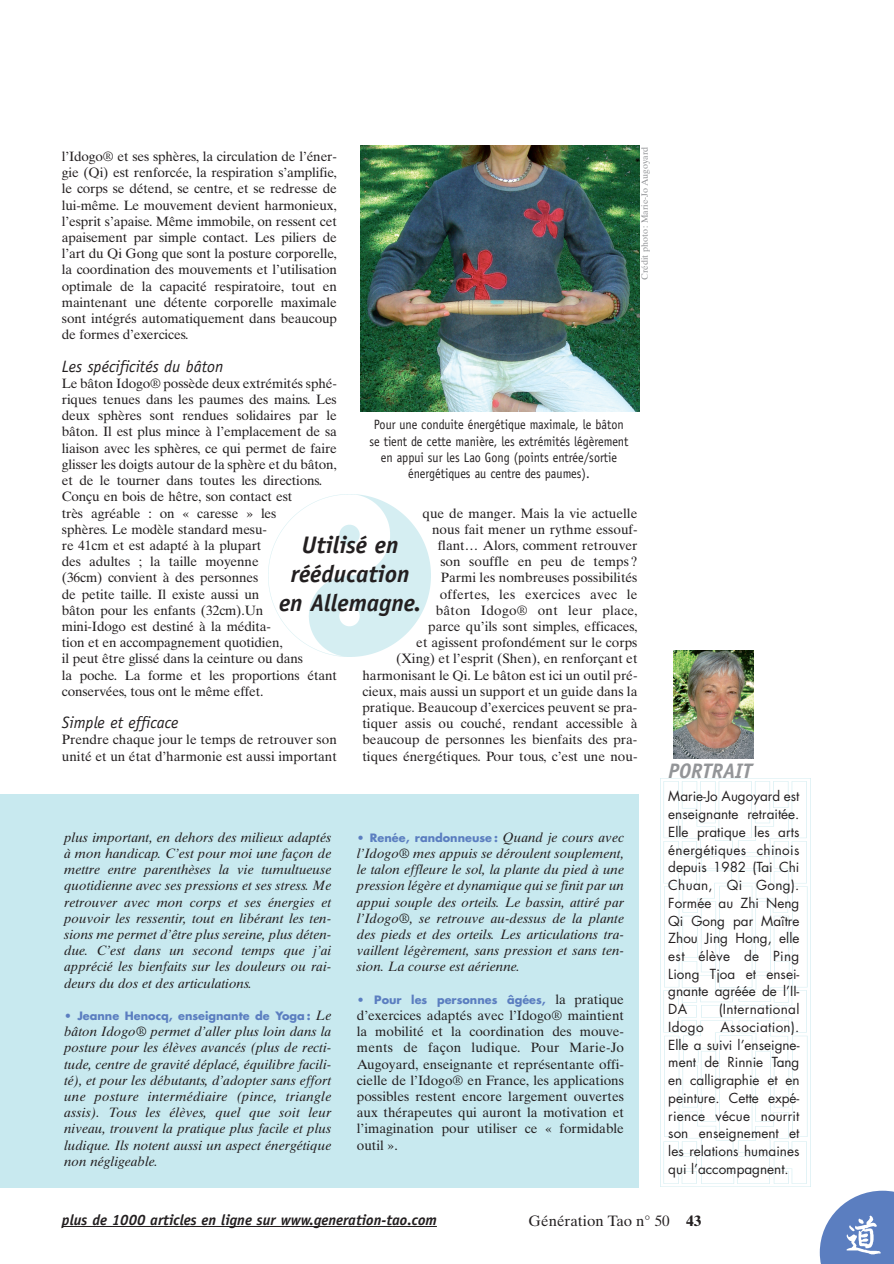
<style>
.page{position:relative;width:894px;height:1264px;background:#fff}
.page>*{position:absolute;margin:0;border:0;box-sizing:border-box;transform-origin:0 0}
.t1{font:italic 700 24px/28.8px "Officina Sans";color:#231f20;text-align:center}
.t2{font:italic 700 21px "Officina Sans";color:#939598}
.t3{font:italic 16.5px "Officina Sans";color:#231f20}
.t4{font:italic 700 15px "Officina Sans";color:#231f20}
.t5{font:15px "Times Ten";color:#231f20}
.t6{font:13.5px/16.2px "Times Ten";letter-spacing:-.01em;color:#231f20;text-align:justify}
.t7{font:italic 13.5px/16.2px "Times Ten";color:#231f20;text-align:justify}
.t8{font:13.5px/17.7px "Futura";color:#231f20;text-align:justify}
.t9{font:13.5px/16.2px "Officina Sans";color:#231f20;text-align:center;scale:.9 1}
.t10{font:700 11.25px "Futura";color:#5b7ec0}
.t11{font:9px "Times Ten";color:#939598}
.s1{font-family:"Times Ten";font-weight:400;font-style:italic;font-size:13.5px;color:#231f20}
.s2{font-family:"Times Ten";font-weight:400;font-size:13.5px;color:#231f20}
.s3{font-weight:700}
</style>
<div class="page">
<hr style="left:62px;top:1225px;width:249px;height:1px;background:#231f20">
<hr style="left:309px;top:1225px;width:39px;height:1px;background:#231f20">
<hr style="left:348px;top:1225px;width:44px;height:1px;background:#231f20">
<hr style="left:392px;top:1225px;width:45px;height:1px;background:#231f20">
<svg style="left:819px;top:1190px;width:74px;height:73px"></svg>
<img style="left:845px;top:1213px;width:37px;height:43px">
<img style="left:660px;top:778px;width:150px;height:408px">
<img style="left:673px;top:650px;width:80px;height:108px">
<div style="left:0;top:794px;width:639px;height:393px;background:#c8e9ef"></div>
<img style="left:361px;top:145px;width:278px;height:266px">
<img style="left:268px;top:494px;width:162px;height:162px">
<p class="t11" style="left:641px;top:280px;width:134px;rotate:-90deg">Crédit photo : Marie-Jo Augoyard</p>
<p class="t6" style="left:62px;top:149px;width:276px">l’Idogo® et ses sphères, la circulation de l’éner&shy;gie (Qi) est renforcée, la respiration s’amplifie, le corps se détend, se centre, et se redresse de lui-même. Le mouvement devient harmonieux, l’esprit s’apaise. Même immobile, on ressent cet apaisement par simple contact. Les piliers de l’art du Qi Gong que sont la posture corporelle, la coordination des mouvements et l’utilisation optimale de la capacité respiratoire, tout en maintenant une détente corporelle maximale sont intégrés automatiquement dans beaucoup de formes d’exercices.</p>
<p class="t3" style="left:62px;top:360px;width:163px">Les spécificités du bâton</p>
<p class="t6" style="left:62px;top:376px;width:276px;text-align:left">Le bâton Idogo® possède deux extrémités sphé&shy;riques tenues dans les paumes des mains. Les deux sphères sont rendues solidaires par le bâton. Il est plus mince à l’emplacement de sa liaison avec les sphères, ce qui permet de faire glisser les doigts autour de la sphère et du bâton, et de le tourner dans toutes les directions.<br>Conçu en bois de hêtre, son contact est<br>très agréable : on « caresse » les<br>sphères. Le modèle standard mesu-<br>re 41cm et est adapté à la plupart<br>des adultes ; la taille moyenne<br>(36cm) convient à des personnes<br>de petite taille. Il existe aussi un<br>bâton pour les enfants (32cm).Un<br>mini-Idogo est destiné à la médita-<br>tion et en accompagnement quotidien,<br>il peut être glissé dans la ceinture ou dans<br>la poche. La forme et les proportions étant conservées, tous ont le même effet.</p>
<p class="t3" style="left:62px;top:716px;width:118px">Simple et efficace</p>
<p class="t6" style="left:62px;top:733px;width:276px">Prendre chaque jour le temps de retrouver son unité et un état d’harmonie est aussi important</p>
<p class="t9" style="left:369px;top:418px;width:289px">Pour une conduite énergétique maximale, le bâton se tient de cette manière, les extrémités légèrement en appui sur les Lao Gong (points entrée/sortie énergétiques au centre des paumes).</p>
<p class="t6" style="left:362px;top:506px;width:276px;text-align:right">que de manger. Mais la vie actuelle<br>nous fait mener un rythme essouf-<br>flant… Alors, comment retrouver<br>son souffle en peu de temps ?<br>Parmi les nombreuses possibilités<br>offertes, les exercices avec le<br>bâton Idogo® ont leur place,<br>parce qu’ils sont simples, efficaces,<br>et agissent profondément sur le corps<br>(Xing) et l’esprit (Shen), en renforçant et harmonisant le Qi. Le bâton est ici un outil pré&shy;cieux, mais aussi un support et un guide dans la pratique. Beaucoup d’exercices peuvent se pra&shy;tiquer assis ou couché, rendant accessible à beaucoup de personnes les bienfaits des pra&shy;tiques énergétiques. Pour tous, c’est une nou-</p>
<h1 class="t1" style="left:279px;top:532px;width:144px">Utilisé en rééducation en Allemagne.</h1>
<p class="t7" style="left:64px;top:830px;width:269px">plus important, en dehors des milieux adaptés à mon handicap. C’est pour moi une façon de mettre entre parenthèses la vie tumultueuse quotidienne avec ses pressions et ses stress. Me retrouver avec mon corps et ses énergies et pouvoir les ressentir, tout en libérant les ten&shy;sions me permet d’être plus sereine, plus déten&shy;due. C’est dans un second temps que j’ai apprécié les bienfaits sur les douleurs ou rai&shy;deurs du dos et des articulations.</p>
<p class="t10" style="left:64px;top:1010px;width:269px">• Jeanne Henocq, enseignante de Yoga : <span class="s1">Le</span></p>
<p class="t7" style="left:64px;top:1024px;width:269px">bâton Idogo® permet d’aller plus loin dans la posture pour les élèves avancés (plus de recti&shy;tude, centre de gravité déplacé, équilibre facili&shy;té), et pour les débutants, d’adopter sans effort une posture intermédiaire (pince, triangle assis). Tous les élèves, quel que soit leur niveau, trouvent la pratique plus facile et plus ludique. Ils notent aussi un aspect énergétique non négligeable.</p>
<p class="t10" style="left:357px;top:832px;width:269px">• Renée, randonneuse : <span class="s1">Quand je cours avec</span></p>
<p class="t7" style="left:357px;top:846px;width:269px">l’Idogo® mes appuis se déroulent souplement, le talon effleure le sol, la plante du pied à une pression légère et dynamique qui se finit par un appui souple des orteils. Le bassin, attiré par l’Idogo®, se retrouve au-dessus de la plante des pieds et des orteils. Les articulations tra&shy;vaillent légèrement, sans pression et sans ten&shy;sion. La course est aérienne.</p>
<p class="t10" style="left:357px;top:994px;width:269px">• Pour les personnes âgées, <span class="s2">la pratique</span></p>
<p class="t6" style="left:357px;top:1008px;width:269px">d’exercices adaptés avec l’Idogo® maintient la mobilité et la coordination des mouve&shy;ments de façon ludique. Pour Marie-Jo Augoyard, enseignante et représentante offi&shy;cielle de l’Idogo® en France, les applications possibles restent encore largement ouvertes aux thérapeutes qui auront la motivation et l’imagination pour utiliser ce « formidable outil ».</p>
<h2 class="t2" style="left:668px;top:762px;width:86px">PORTRAIT</h2>
<p class="t8" style="left:668px;top:788px;width:133px">Marie-Jo Augoyard est enseignante retraitée.<br>Elle pratique les arts énergétiques chinois depuis 1982 (Tai Chi Chuan, Qi Gong).<br>Formée au Zhi Neng Qi Gong par Maître Zhou Jing Hong, elle est élève de Ping Liong Tjoa et ensei&shy;gnante agréée de l’II-DA</p>
<p class="t8" style="left:668px;top:1001px;width:133px;text-indent:50px">(International Idogo Association).<br>Elle a suivi l’enseigne&shy;ment de Rinnie Tang en calligraphie et en peinture. Cette expé&shy;rience vécue nourrit son enseignement et les relations humaines qui l’accompagnent.</p>
<p class="t4" style="left:62px;top:1213px;width:376px">plus de 1000 articles en ligne sur www.generation-tao.com</p>
<p class="t5" style="left:528px;top:1214px;width:174px">Génération Tao n° 50 <span class="s3">43</span></p>
</div>
